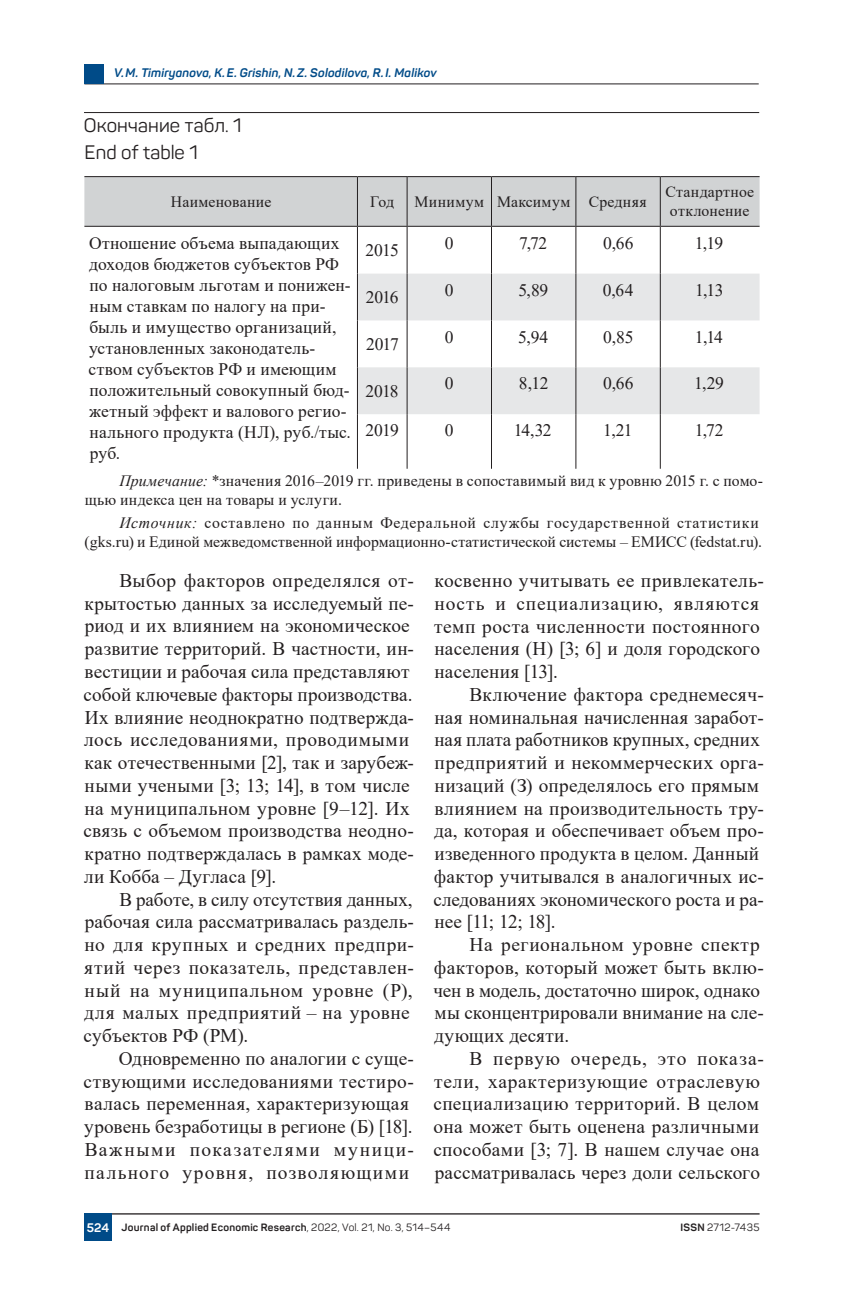
<style>
.page{position:relative;width:844px;height:1290px;background:#fff}
.page>*{position:absolute;margin:0;border:0;box-sizing:border-box;transform-origin:0 0}
.t1{font:19.25px/22.8px "Times New Roman";letter-spacing:.015em;color:#231f20}
.t2{font:19.25px/27.7px "Panton";letter-spacing:.005em;color:#231f20}
.t3{font:17.5px/21px "Times New Roman";letter-spacing:.005em;color:#231f20}
.t4{font:15.75px/18.9px "Times New Roman";letter-spacing:.015em;color:#231f20}
.t5{font:italic 700 12.25px "Panton";letter-spacing:.015em;color:#004b88}
.t6{font:700 12.25px "Panton";color:#fff}
.t7{font:700 10.5px "Panton";letter-spacing:.025em;color:#231f20}
.t8{font:10.5px "Panton";letter-spacing:.035em;color:#231f20}
.s1{font-style:italic}
.s2{font-weight:400}
.s3{font-weight:700}
</style>
<div class="page">
<hr style="left:84px;top:112px;width:675px;height:1px;background:#231f20">
<div style="left:84px;top:177px;width:675px;height:49px;background:#d1d3d4"></div>
<svg style="left:358px;top:274px;width:401px;height:140px;fill:#e6e7e8"></svg>
<hr style="left:84px;top:176px;width:273px;height:1px;background:#231f20">
<hr style="left:357px;top:176px;width:50px;height:1px;background:#231f20">
<hr style="left:407px;top:176px;width:84px;height:1px;background:#231f20">
<hr style="left:491px;top:176px;width:84px;height:1px;background:#231f20">
<hr style="left:575px;top:176px;width:85px;height:1px;background:#231f20">
<hr style="left:660px;top:176px;width:99px;height:1px;background:#231f20">
<hr style="left:84px;top:226px;width:273px;height:1px;background:#231f20">
<hr style="left:357px;top:226px;width:50px;height:1px;background:#231f20">
<hr style="left:407px;top:226px;width:84px;height:1px;background:#231f20">
<hr style="left:491px;top:226px;width:84px;height:1px;background:#231f20">
<hr style="left:575px;top:226px;width:85px;height:1px;background:#231f20">
<hr style="left:660px;top:226px;width:99px;height:1px;background:#231f20">
<hr style="left:357px;top:177px;width:1px;height:49px;background:#231f20">
<hr style="left:406px;top:177px;width:1px;height:49px;background:#231f20">
<hr style="left:491px;top:177px;width:1px;height:49px;background:#231f20">
<hr style="left:575px;top:177px;width:1px;height:49px;background:#231f20">
<hr style="left:659px;top:177px;width:1px;height:49px;background:#231f20">
<hr style="left:357px;top:227px;width:1px;height:47px;background:#231f20">
<hr style="left:406px;top:227px;width:1px;height:47px;background:#231f20">
<hr style="left:491px;top:227px;width:1px;height:47px;background:#231f20">
<hr style="left:575px;top:227px;width:1px;height:47px;background:#231f20">
<hr style="left:659px;top:227px;width:1px;height:47px;background:#231f20">
<hr style="left:357px;top:274px;width:1px;height:46px;background:#231f20">
<hr style="left:406px;top:274px;width:1px;height:46px;background:#231f20">
<hr style="left:491px;top:274px;width:1px;height:46px;background:#231f20">
<hr style="left:575px;top:274px;width:1px;height:46px;background:#231f20">
<hr style="left:659px;top:274px;width:1px;height:46px;background:#231f20">
<hr style="left:357px;top:320px;width:1px;height:47px;background:#231f20">
<hr style="left:406px;top:320px;width:1px;height:47px;background:#231f20">
<hr style="left:491px;top:320px;width:1px;height:47px;background:#231f20">
<hr style="left:575px;top:320px;width:1px;height:47px;background:#231f20">
<hr style="left:659px;top:320px;width:1px;height:47px;background:#231f20">
<hr style="left:357px;top:367px;width:1px;height:47px;background:#231f20">
<hr style="left:406px;top:367px;width:1px;height:47px;background:#231f20">
<hr style="left:491px;top:367px;width:1px;height:47px;background:#231f20">
<hr style="left:575px;top:367px;width:1px;height:47px;background:#231f20">
<hr style="left:659px;top:367px;width:1px;height:47px;background:#231f20">
<hr style="left:357px;top:414px;width:1px;height:55px;background:#231f20">
<hr style="left:406px;top:414px;width:1px;height:55px;background:#231f20">
<hr style="left:491px;top:414px;width:1px;height:55px;background:#231f20">
<hr style="left:575px;top:414px;width:1px;height:55px;background:#231f20">
<hr style="left:659px;top:414px;width:1px;height:55px;background:#231f20">
<hr style="left:84px;top:83px;width:674px;height:1px;background:#231f20">
<hr style="left:84px;top:1213px;width:675px;height:1px;background:#231f20">
<div style="left:84px;top:64px;width:20px;height:20px;background:#004b88"></div>
<div style="left:84px;top:1213px;width:28px;height:28px;background:#004b88"></div>
<p class="t5" style="left:114px;top:65px;width:324px">V.M. Timiryanova, K.E. Grishin, N.Z. Solodilova, R.I. Malikov</p>
<p class="t2" style="left:84px;top:111px;width:159px">Окончание табл. 1<br>End of table 1</p>
<p class="t4" style="left:171px;top:192px;width:102px">Наименование</p>
<p class="t4" style="left:370px;top:192px;width:25px">Год</p>
<p class="t4" style="left:414px;top:192px;width:234px">Минимум Максимум Средняя</p>
<p class="t4" style="left:665px;top:182px;width:90px">Стандартное отклонение</p>
<p class="t3" style="left:89px;top:232px;width:264px">Отношение объема выпадающих доходов бюджетов субъектов РФ по налоговым льготам и понижен&shy;ным ставкам по налогу на при&shy;быль и имущество организаций, установленных законодатель&shy;ством субъектов РФ и имеющим положительный совокупный бюд&shy;жетный эффект и валового регио&shy;нального продукта (НЛ), руб./тыс. руб.</p>
<p class="t3" style="left:365px;top:239px;width:35px">2015</p>
<p class="t3" style="left:444px;top:232px;width:10px">0</p>
<p class="t3" style="left:519px;top:232px;width:30px">7,72</p>
<p class="t3" style="left:603px;top:232px;width:32px">0,66</p>
<p class="t3" style="left:694px;top:232px;width:30px">1,19</p>
<p class="t3" style="left:444px;top:279px;width:10px">0</p>
<p class="t3" style="left:518px;top:279px;width:31px">5,89</p>
<p class="t3" style="left:602px;top:279px;width:32px">0,64</p>
<p class="t3" style="left:694px;top:279px;width:30px">1,13</p>
<p class="t3" style="left:365px;top:286px;width:34px">2016</p>
<p class="t3" style="left:444px;top:326px;width:10px">0</p>
<p class="t3" style="left:518px;top:326px;width:32px">5,94</p>
<p class="t3" style="left:603px;top:326px;width:32px">0,85</p>
<p class="t3" style="left:694px;top:326px;width:30px">1,14</p>
<p class="t3" style="left:366px;top:333px;width:34px">2017</p>
<p class="t3" style="left:444px;top:372px;width:10px">0</p>
<p class="t3" style="left:519px;top:372px;width:31px">8,12</p>
<p class="t3" style="left:603px;top:372px;width:32px">0,66</p>
<p class="t3" style="left:694px;top:372px;width:31px">1,29</p>
<p class="t3" style="left:365px;top:380px;width:34px">2018</p>
<p class="t3" style="left:365px;top:419px;width:35px">2019</p>
<p class="t3" style="left:444px;top:419px;width:10px">0</p>
<p class="t3" style="left:514px;top:419px;width:39px">14,32</p>
<p class="t3" style="left:603px;top:419px;width:31px">1,21</p>
<p class="t3" style="left:694px;top:419px;width:30px">1,72</p>
<p class="t4" style="left:85px;top:470px;width:679px;text-indent:35px"><span class="s1">Примечание:</span> *значения 2016–2019 гг. приведены в сопоставимый вид к уровню 2015 г. с помо&shy;щью индекса цен на товары и услуги.</p>
<p class="t4" style="left:85px;top:513px;width:678px;text-align:right"><span class="s1">Источник:</span> составлено по данным Федеральной службы государственной статистики (gks.ru) и Единой межведомственной информационно-статистической системы – ЕМИСС (fedstat.ru).</p>
<p class="t1" style="left:84px;top:568px;width:332px;text-indent:36px">Выбор факторов определялся от&shy;крытостью данных за исследуемый пе&shy;риод и их влиянием на экономическое развитие территорий. В частности, ин&shy;вестиции и рабочая сила представляют собой ключевые факторы производства.<br>Их влияние неоднократно подтвержда&shy;лось исследованиями, проводимыми как отечественными [2], так и зарубеж&shy;ными учеными [3; 13; 14], в том числе на муниципальном уровне [9–12]. Их связь с объемом производства неодно&shy;кратно подтверждалась в рамках моде&shy;ли Кобба – Дугласа [9].</p>
<p class="t1" style="left:84px;top:887px;width:332px;text-indent:36px">В работе, в силу отсутствия данных, рабочая сила рассматривалась раздель&shy;но для крупных и средних предпри&shy;ятий через показатель, представлен&shy;ный на муниципальном уровне (Р), для малых предприятий – на уровне субъектов РФ (РМ).</p>
<p class="t1" style="left:84px;top:1046px;width:332px;text-indent:35px">Одновременно по аналогии с суще&shy;ствующими исследованиями тестиро&shy;валась переменная, характеризующая уровень безработицы в регионе (Б) [18].<br>Важными показателями муници&shy;пального уровня, позволяющими</p>
<p class="t1" style="left:434px;top:568px;width:331px">косвенно учитывать ее привлекатель&shy;ность и специализацию, являются темп роста численности постоянного населения (Н) [3; 6] и доля городского населения [13].</p>
<p class="t1" style="left:433px;top:682px;width:332px;text-indent:36px">Включение фактора среднемесяч&shy;ная номинальная начисленная заработ&shy;ная плата работников крупных, средних предприятий и некоммерческих орга&shy;низаций (З) определялось его прямым влиянием на производительность тру&shy;да, которая и обеспечивает объем про&shy;изведенного продукта в целом. Данный фактор учитывался в аналогичных ис&shy;следованиях экономического роста и ра&shy;нее [11; 12; 18].</p>
<p class="t1" style="left:433px;top:932px;width:332px;text-indent:36px">На региональном уровне спектр факторов, который может быть вклю&shy;чен в модель, достаточно широк, однако мы сконцентрировали внимание на сле&shy;дующих десяти.</p>
<p class="t1" style="left:433px;top:1046px;width:332px;text-indent:36px">В первую очередь, это показа&shy;тели, характеризующие отраслевую специализацию территорий. В целом она может быть оценена различными способами [3; 7]. В нашем случае она рассматривалась через доли сельского</p>
<p class="t6" style="left:87px;top:1220px;width:24px">524</p>
<p class="t7" style="left:122px;top:1221px;width:330px">Journal of Applied Economic Research<span class="s2">, 2022, Vol. 21, No. 3, 514–544</span></p>
<p class="t8" style="left:680px;top:1221px;width:81px"><span class="s3">ISSN</span> 2712-7435</p>
</div>
